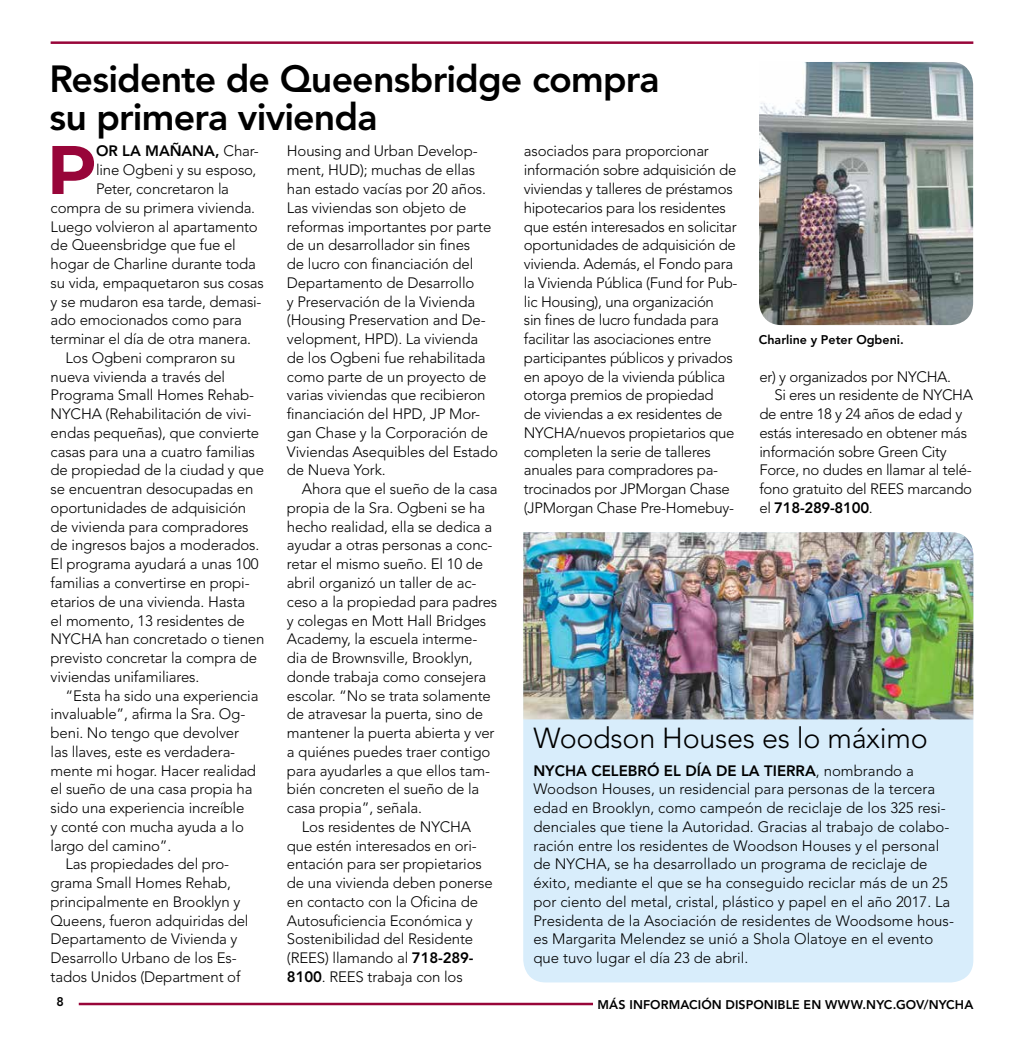
<style>
.page{position:relative;width:1024px;height:1050px;background:#fff}
.page>*{position:absolute;margin:0;border:0;box-sizing:border-box;transform-origin:0 0}
.t1{font:700 68.62px "Montserrat";color:#980539}
.t2{font:800 37.5px/37.5px "Avenir LT Std";letter-spacing:-.02em;color:#000}
.t3{font:300 28.75px "Avenir LT Std";letter-spacing:-.01em;color:#000}
.t4{font:300 15px/18.8px "Avenir LT Std";letter-spacing:-.01em;color:#000}
.t5{font:800 15px "Avenir LT Std";letter-spacing:-.015em;color:#000}
.t6{font:800 12.5px "Avenir LT Std";letter-spacing:.005em;color:#000}
.s1{font-weight:300}
.s2{font-weight:800}
</style>
<div class="page">
<hr style="left:79px;top:1002px;width:514px;height:3px;background:#980539">
<hr style="left:51px;top:41px;width:922px;height:3px;background:#980539">
<img style="left:759px;top:62px;width:214px;height:263px">
<div style="left:523px;top:719px;width:450px;height:263px;background:#d8edfb"></div>
<img style="left:523px;top:532px;width:450px;height:187px">
<h2 class="t2" style="left:49px;top:61px;width:612px">Residente de Queensbridge compra su primera vivienda</h2>
<h1 class="t1" style="left:47px;top:120px;width:52px">P</h1>
<p class="t5" style="left:96px;top:142px;width:164px">OR LA MAÑANA, <span class="s1">Char-</span></p>
<p class="t4" style="left:287px;top:142px;width:213px">Housing and Urban Develop&shy;ment, HUD); muchas de ellas han estado vacías por 20 años.<br>Las viviendas son objeto de reformas importantes por parte de un desarrollador sin fines<br>de lucro con financiación del<br>Departamento de Desarrollo<br>y Preservación de la Vivienda (Housing Preservation and De&shy;velopment, HPD). La vivienda de los Ogbeni fue rehabilitada como parte de un proyecto de varias viviendas que recibieron financiación del HPD, JP Mor&shy;gan Chase y la Corporación de<br>Viviendas Asequibles del Estado de Nueva York.</p>
<p class="t4" style="left:302px;top:479px;width:197px">Ahora que el sueño de la casa</p>
<p class="t4" style="left:287px;top:498px;width:200px">propia de la Sra. Ogbeni se ha</p>
<p class="t4" style="left:287px;top:517px;width:207px">hecho realidad, ella se dedica a</p>
<p class="t4" style="left:287px;top:536px;width:207px">ayudar a otras personas a conc-</p>
<p class="t4" style="left:287px;top:554px;width:198px">retar el mismo sueño. El 10 de</p>
<p class="t4" style="left:287px;top:573px;width:191px">abril organizó un taller de ac-</p>
<p class="t4" style="left:287px;top:592px;width:212px">ceso a la propiedad para padres</p>
<p class="t4" style="left:287px;top:611px;width:201px">y colegas en Mott Hall Bridges</p>
<p class="t4" style="left:287px;top:629px;width:192px">Academy, la escuela interme-</p>
<p class="t4" style="left:287px;top:648px;width:187px">dia de Brownsville, Brooklyn,</p>
<p class="t4" style="left:287px;top:667px;width:201px">donde trabaja como consejera</p>
<p class="t4" style="left:287px;top:686px;width:205px">escolar. “No se trata solamente</p>
<p class="t4" style="left:287px;top:704px;width:198px">de atravesar la puerta, sino de</p>
<p class="t4" style="left:287px;top:723px;width:209px">mantener la puerta abierta y ver</p>
<p class="t4" style="left:287px;top:742px;width:205px">a quiénes puedes traer contigo</p>
<p class="t4" style="left:287px;top:761px;width:205px">para ayudarles a que ellos tam-</p>
<p class="t4" style="left:287px;top:779px;width:194px">bién concreten el sueño de la</p>
<p class="t4" style="left:287px;top:798px;width:137px">casa propia”, señala.</p>
<p class="t4" style="left:302px;top:817px;width:171px">Los residentes de NYCHA</p>
<p class="t4" style="left:287px;top:836px;width:191px">que estén interesados en ori-</p>
<p class="t4" style="left:287px;top:854px;width:196px">entación para ser propietarios</p>
<p class="t4" style="left:287px;top:873px;width:207px">de una vivienda deben ponerse</p>
<p class="t4" style="left:287px;top:892px;width:193px">en contacto con la Oficina de</p>
<p class="t4" style="left:287px;top:911px;width:187px">Autosuficiencia Económica y</p>
<p class="t4" style="left:287px;top:929px;width:188px">Sostenibilidad del Residente</p>
<p class="t4" style="left:287px;top:948px;width:188px">(REES) llamando al <span class="s2">718-289-</span></p>
<p class="t4" style="left:287px;top:967px;width:177px"><span class="s2">8100</span>. REES trabaja con los</p>
<p class="t4" style="left:524px;top:142px;width:215px">asociados para proporcionar información sobre adquisición de viviendas y talleres de préstamos hipotecarios para los residentes que estén interesados en solicitar oportunidades de adquisición de vivienda. Además, el Fondo para la Vivienda Pública (Fund for Pub&shy;lic Housing), una organización<br>sin fines de lucro fundada para facilitar las asociaciones entre participantes públicos y privados en apoyo de la vivienda pública otorga premios de propiedad<br>de viviendas a ex residentes de<br>NYCHA/nuevos propietarios que completen la serie de talleres anuales para compradores pa&shy;trocinados por JPMorgan Chase (JPMorgan Chase Pre-Homebuy-</p>
<p class="t4" style="left:96px;top:161px;width:162px">line Ogbeni y su esposo,</p>
<p class="t4" style="left:96px;top:179px;width:134px">Peter, concretaron la</p>
<p class="t4" style="left:51px;top:198px;width:206px">compra de su primera vivienda.</p>
<p class="t4" style="left:51px;top:217px;width:208px">Luego volvieron al apartamento</p>
<p class="t4" style="left:51px;top:236px;width:187px">de Queensbridge que fue el</p>
<p class="t4" style="left:51px;top:254px;width:207px">hogar de Charline durante toda</p>
<p class="t4" style="left:51px;top:273px;width:215px">su vida, empaquetaron sus cosas</p>
<p class="t4" style="left:51px;top:292px;width:212px">y se mudaron esa tarde, demasi-</p>
<p class="t4" style="left:51px;top:311px;width:193px">ado emocionados como para</p>
<p class="t4" style="left:51px;top:329px;width:202px">terminar el día de otra manera.</p>
<p class="t4" style="left:66px;top:348px;width:171px">Los Ogbeni compraron su</p>
<p class="t4" style="left:51px;top:367px;width:176px">nueva vivienda a través del</p>
<p class="t4" style="left:51px;top:386px;width:205px">Programa Small Homes Rehab-</p>
<p class="t4" style="left:51px;top:404px;width:202px">NYCHA (Rehabilitación de vivi-</p>
<p class="t4" style="left:51px;top:423px;width:210px">endas pequeñas), que convierte</p>
<p class="t4" style="left:51px;top:442px;width:206px">casas para una a cuatro familias</p>
<p class="t4" style="left:51px;top:461px;width:215px">de propiedad de la ciudad y que</p>
<p class="t4" style="left:51px;top:479px;width:204px">se encuentran desocupadas en</p>
<p class="t4" style="left:51px;top:498px;width:197px">oportunidades de adquisición</p>
<p class="t4" style="left:51px;top:517px;width:199px">de vivienda para compradores</p>
<p class="t4" style="left:51px;top:536px;width:210px">de ingresos bajos a moderados.</p>
<p class="t4" style="left:51px;top:554px;width:209px">El programa ayudará a unas 100</p>
<p class="t4" style="left:51px;top:573px;width:201px">familias a convertirse en propi-</p>
<p class="t4" style="left:51px;top:592px;width:196px">etarios de una vivienda. Hasta</p>
<p class="t4" style="left:51px;top:611px;width:196px">el momento, 13 residentes de</p>
<p class="t4" style="left:51px;top:629px;width:215px">NYCHA han concretado o tienen</p>
<p class="t4" style="left:51px;top:648px;width:208px">previsto concretar la compra de</p>
<p class="t4" style="left:51px;top:667px;width:150px">viviendas unifamiliares.</p>
<p class="t4" style="left:66px;top:686px;width:194px">“Esta ha sido una experiencia</p>
<p class="t4" style="left:51px;top:704px;width:196px">invaluable”, afirma la Sra. Og-</p>
<p class="t4" style="left:51px;top:723px;width:190px">beni. No tengo que devolver</p>
<p class="t4" style="left:51px;top:742px;width:186px">las llaves, este es verdadera-</p>
<p class="t4" style="left:51px;top:761px;width:207px">mente mi hogar. Hacer realidad</p>
<p class="t4" style="left:51px;top:779px;width:203px">el sueño de una casa propia ha</p>
<p class="t4" style="left:51px;top:798px;width:195px">sido una experiencia increíble</p>
<p class="t4" style="left:51px;top:817px;width:195px">y conté con mucha ayuda a lo</p>
<p class="t4" style="left:51px;top:836px;width:122px">largo del camino”.</p>
<p class="t4" style="left:66px;top:854px;width:165px">Las propiedades del pro-</p>
<p class="t4" style="left:51px;top:873px;width:182px">grama Small Homes Rehab,</p>
<p class="t4" style="left:51px;top:892px;width:191px">principalmente en Brooklyn y</p>
<p class="t4" style="left:51px;top:911px;width:199px">Queens, fueron adquiridas del</p>
<p class="t4" style="left:51px;top:929px;width:188px">Departamento de Vivienda y</p>
<p class="t4" style="left:51px;top:948px;width:188px">Desarrollo Urbano de los Es-</p>
<p class="t4" style="left:51px;top:967px;width:191px">tados Unidos (Department of</p>
<p class="t6" style="left:759px;top:332px;width:146px">Charline y Peter Ogbeni.</p>
<p class="t4" style="left:759px;top:367px;width:193px">er) y organizados por NYCHA.</p>
<p class="t4" style="left:774px;top:386px;width:200px">Si eres un residente de NYCHA</p>
<p class="t4" style="left:759px;top:404px;width:204px">de entre 18 y 24 años de edad y</p>
<p class="t4" style="left:759px;top:423px;width:209px">estás interesado en obtener más</p>
<p class="t4" style="left:759px;top:442px;width:189px">información sobre Green City</p>
<p class="t4" style="left:759px;top:461px;width:214px">Force, no dudes en llamar al telé-</p>
<p class="t4" style="left:759px;top:479px;width:214px">fono gratuito del REES marcando</p>
<p class="t5" style="left:759px;top:499px;width:115px"><span class="s1">el</span> 718-289-8100<span class="s1">.</span></p>
<h3 class="t3" style="left:533px;top:720px;width:396px">Woodson Houses es lo máximo</h3>
<p class="t4" style="left:533px;top:761px;width:422px"><span class="s2">NYCHA CELEBRÓ EL DÍA DE LA TIERRA</span>, nombrando a Woodson Houses, un residencial para personas de la tercera edad en Brooklyn, como campeón de reciclaje de los 325 resi&shy;denciales que tiene la Autoridad. Gracias al trabajo de colabo&shy;ración entre los residentes de Woodson Houses y el personal de NYCHA, se ha desarrollado un programa de reciclaje de éxito, mediante el que se ha conseguido reciclar más de un 25 por ciento del metal, cristal, plástico y papel en el año 2017. La Presidenta de la Asociación de residentes de Woodsome hous&shy;es Margarita Melendez se unió a Shola Olatoye en el evento que tuvo lugar el día 23 de abril.</p>
<p class="t6" style="left:56px;top:994px;width:9px">8</p>
<p class="t6" style="left:597px;top:996px;width:377px">MÁS INFORMACIÓN DISPONIBLE EN WWW.NYC.GOV/NYCHA</p>
</div>
